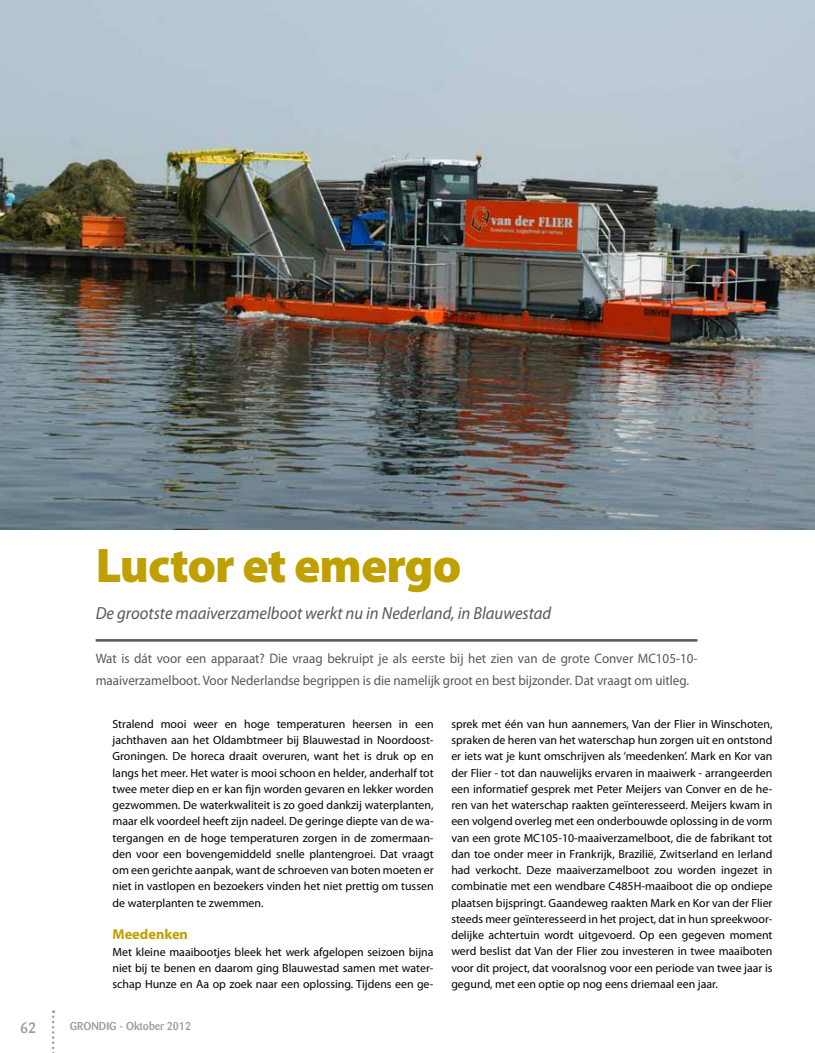
<style>
.page{position:relative;width:815px;height:1053px;background:#fff}
.page>*{position:absolute;margin:0;border:0;box-sizing:border-box;transform-origin:0 0}
.t1{font:900 48.75px "Myriad Pro";letter-spacing:-.02em;color:#bfa000}
.t2{font:italic 17.5px "Myriad Pro";color:#58585a;scale:.95 1}
.t3{font:500 15px "Barmeno Pro";color:#9c9e9f}
.t4{font:700 14.38px "Myriad Pro";color:#bfa000}
.t5{font:13.75px/22.5px "Myriad Pro";color:#58585a;scale:.95 1}
.t6{font:11.88px/16.2px "Myriad Pro";color:#000;text-align:justify}
.t7{font:500 11.25px "Barmeno Pro";color:#9c9e9f}
</style>
<div class="page">
<svg style="left:52px;top:1010px;width:2px;height:43px"></svg>
<img style="left:0;top:0;width:815px;height:529px">
<hr style="left:96px;top:639px;width:602px;height:2px;background:#58585a">
<h1 class="t1" style="left:96px;top:532px;width:367px">Luctor et emergo</h1>
<h2 class="t2" style="left:96px;top:602px;width:481px">De grootste maaiverzamelboot werkt nu in Nederland, in Blauwestad</h2>
<p class="t5" style="left:96px;top:646px;width:635px">Wat is dát voor een apparaat? Die vraag bekruipt je als eerste bij het zien van de grote Conver MC105-10- maaiverzamelboot. Voor Nederlandse begrippen is die namelijk groot en best bijzonder. Dat vraagt om uitleg.</p>
<p class="t6" style="left:112px;top:715px;width:323px">Stralend mooi weer en hoge temperaturen heersen in een jachthaven aan het Oldambtmeer bij Blauwestad in Noordoost-Groningen. De horeca draait overuren, want het is druk op en langs het meer. Het water is mooi schoon en helder, anderhalf tot twee meter diep en er kan fijn worden gevaren en lekker worden gezwommen. De waterkwaliteit is zo goed dankzij waterplanten, maar elk voordeel heeft zijn nadeel. De geringe diepte van de wa&shy;tergangen en de hoge temperaturen zorgen in de zomermaan&shy;den voor een bovengemiddeld snelle plantengroei. Dat vraagt om een gerichte aanpak, want de schroeven van boten moeten er niet in vastlopen en bezoekers vinden het niet prettig om tussen de waterplanten te zwemmen.</p>
<p class="t4" style="left:112px;top:925px;width:77px">Meedenken</p>
<p class="t6" style="left:112px;top:943px;width:323px">Met kleine maaibootjes bleek het werk afgelopen seizoen bijna niet bij te benen en daarom ging Blauwestad samen met water&shy;schap Hunze en Aa op zoek naar een oplossing. Tijdens een ge-</p>
<p class="t6" style="left:451px;top:715px;width:323px">sprek met één van hun aannemers, Van der Flier in Winschoten, spraken de heren van het waterschap hun zorgen uit en ontstond er iets wat je kunt omschrijven als ‘meedenken’. Mark en Kor van der Flier - tot dan nauwelijks ervaren in maaiwerk - arrangeerden een informatief gesprek met Peter Meijers van Conver en de he&shy;ren van het waterschap raakten geïnteresseerd. Meijers kwam in een volgend overleg met een onderbouwde oplossing in de vorm van een grote MC105-10-maaiverzamelboot, die de fabrikant tot dan toe onder meer in Frankrijk, Brazilië, Zwitserland en Ierland had verkocht. Deze maaiverzamelboot zou worden ingezet in combinatie met een wendbare C485H-maaiboot die op ondiepe plaatsen bijspringt. Gaandeweg raakten Mark en Kor van der Flier steeds meer geïnteresseerd in het project, dat in hun spreekwoor&shy;delijke achtertuin wordt uitgevoerd. Op een gegeven moment werd beslist dat Van der Flier zou investeren in twee maaiboten voor dit project, dat vooralsnog voor een periode van twee jaar is gegund, met een optie op nog eens driemaal een jaar.</p>
<p class="t3" style="left:20px;top:1017px;width:18px">62</p>
<p class="t7" style="left:70px;top:1018px;width:123px">GRONDIG - Oktober 2012</p>
</div>
